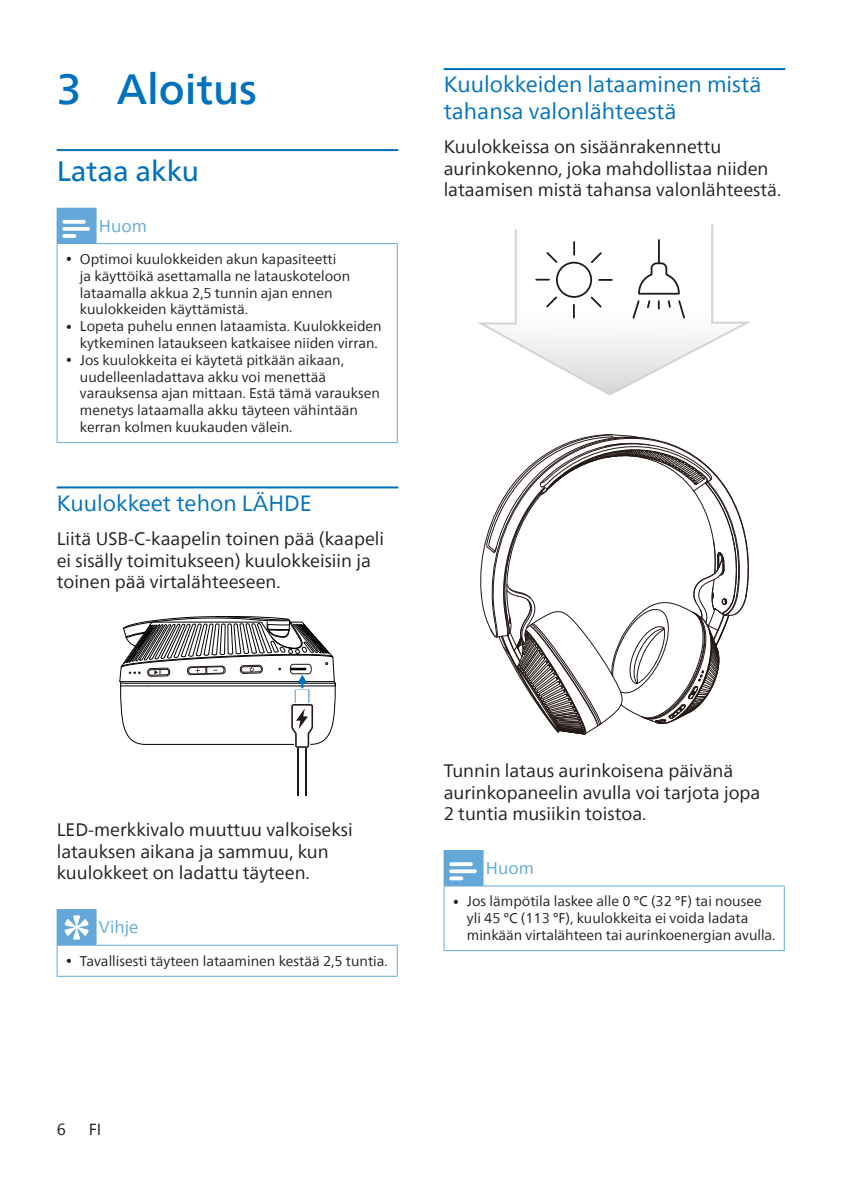
<style>
.page{position:relative;width:842px;height:1191px;background:#fff}
.page>*{position:absolute;margin:0;border:0;box-sizing:border-box;transform-origin:0 0}
.t1{font:500 42px "Neue Frutiger World";color:#0071bd}
.Heading_2{font:28px "Neue Frutiger World";color:#0071bd}
.Heading_3{font:22px/26.4px "Neue Frutiger World";color:#0071bd}
.Body_Text{font:18px/21.6px "Neue Frutiger World";color:#231f20}
.Danger_style{font:17px "Neue Frutiger World";color:#63a8d8}
.t2{font:16px "Neue Frutiger World";color:#231f20}
.t3{font:14px/16.8px "Neue Frutiger World";color:#231f20}
</style>
<div class="page">
<hr style="left:57px;top:149px;width:341px;height:2px;background:#0071bd">
<hr style="left:57px;top:486px;width:341px;height:2px;background:#0071bd">
<div style="left:57px;top:208px;width:39px;height:35px;background:#63a8d8"></div>
<hr style="left:397px;top:244px;width:1px;height:198px;background:#63a8d8">
<hr style="left:57px;top:208px;width:40px;height:1px;background:#63a8d8">
<hr style="left:96px;top:209px;width:1px;height:34px;background:#63a8d8">
<hr style="left:57px;top:243px;width:39px;height:1px;background:#63a8d8">
<hr style="left:96px;top:243px;width:302px;height:1px;background:#63a8d8">
<hr style="left:57px;top:243px;width:1px;height:199px;background:#63a8d8">
<hr style="left:57px;top:442px;width:39px;height:1px;background:#63a8d8">
<hr style="left:96px;top:442px;width:302px;height:1px;background:#63a8d8">
<svg style="left:62px;top:220px;width:28px;height:18px"></svg>
<hr style="left:298px;top:747px;width:1px;height:48px;background:#231815">
<hr style="left:305px;top:747px;width:2px;height:48px;background:#231815">
<svg style="left:119px;top:616px;width:217px;height:133px"></svg>
<div style="left:57px;top:909px;width:39px;height:36px;background:#63a8d8"></div>
<hr style="left:397px;top:945px;width:1px;height:30px;background:#63a8d8">
<hr style="left:57px;top:909px;width:40px;height:1px;background:#63a8d8">
<hr style="left:96px;top:910px;width:1px;height:34px;background:#63a8d8">
<hr style="left:96px;top:944px;width:302px;height:1px;background:#63a8d8">
<hr style="left:57px;top:945px;width:1px;height:30px;background:#63a8d8">
<hr style="left:57px;top:975px;width:39px;height:1px;background:#63a8d8">
<hr style="left:96px;top:975px;width:302px;height:1px;background:#63a8d8">
<svg style="left:65px;top:915px;width:23px;height:24px"></svg>
<hr style="left:444px;top:68px;width:341px;height:2px;background:#0071bd">
<svg style="left:478px;top:224px;width:273px;height:171px"></svg>
<svg style="left:480px;top:434px;width:269px;height:300px"></svg>
<div style="left:556px;top:262px;width:36px;height:36px;border:2px solid #221815;border-radius:50%"></div>
<svg style="left:573px;top:242px;width:2px;height:13px"></svg>
<svg style="left:545px;top:250px;width:14px;height:14px"></svg>
<svg style="left:536px;top:279px;width:13px;height:1px"></svg>
<svg style="left:544px;top:295px;width:15px;height:14px"></svg>
<svg style="left:573px;top:305px;width:2px;height:12px"></svg>
<svg style="left:589px;top:295px;width:14px;height:14px"></svg>
<svg style="left:599px;top:279px;width:13px;height:2px"></svg>
<svg style="left:589px;top:250px;width:14px;height:15px"></svg>
<hr style="left:658px;top:240px;width:2px;height:23px;background:#221815">
<svg style="left:631px;top:261px;width:55px;height:59px"></svg>
<div style="left:444px;top:850px;width:39px;height:36px;background:#63a8d8"></div>
<hr style="left:784px;top:886px;width:1px;height:64px;background:#63a8d8">
<hr style="left:483px;top:885px;width:301px;height:1px;background:#63a8d8">
<hr style="left:444px;top:886px;width:1px;height:64px;background:#63a8d8">
<hr style="left:444px;top:950px;width:39px;height:1px;background:#63a8d8">
<hr style="left:483px;top:950px;width:301px;height:1px;background:#63a8d8">
<svg style="left:449px;top:862px;width:28px;height:18px"></svg>
<p class="t1" style="left:57px;top:54px;width:202px">3 Aloitus</p>
<p class="Heading_2" style="left:57px;top:149px;width:144px">Lataa akku</p>
<p class="Danger_style" style="left:99px;top:212px;width:49px">Huom</p>
<p class="t3" style="left:80px;top:251px;width:272px">Optimoi kuulokkeiden akun kapasiteetti ja käyttöikä asettamalla ne latauskoteloon lataamalla akkua 2,5 tunnin ajan ennen kuulokkeiden käyttämistä.</p>
<p class="t3" style="left:80px;top:318px;width:303px">Lopeta puhelu ennen lataamista. Kuulokkeiden kytkeminen lataukseen katkaisee niiden virran.</p>
<p class="t3" style="left:80px;top:352px;width:301px">Jos kuulokkeita ei käytetä pitkään aikaan, uudelleenladattava akku voi menettää varauksensa ajan mittaan. Estä tämä varauksen menetys lataamalla akku täyteen vähintään kerran kolmen kuukauden välein.</p>
<p class="Heading_3" style="left:57px;top:490px;width:257px">Kuulokkeet tehon LÄHDE</p>
<p class="Body_Text" style="left:57px;top:528px;width:329px">Liitä USB-C-kaapelin toinen pää (kaapeli ei sisälly toimitukseen) kuulokkeisiin ja toinen pää virtalähteeseen.</p>
<p class="Heading_3" style="left:444px;top:72px;width:319px">Kuulokkeiden lataaminen mistä tahansa valonlähteestä</p>
<p class="Body_Text" style="left:444px;top:136px;width:339px">Kuulokkeissa on sisäänrakennettu aurinkokenno, joka mahdollistaa niiden lataamisen mistä tahansa valonlähteestä.</p>
<p class="Body_Text" style="left:57px;top:819px;width:298px">LED-merkkivalo muuttuu valkoiseksi latauksen aikana ja sammuu, kun kuulokkeet on ladattu täyteen.</p>
<p class="Danger_style" style="left:99px;top:914px;width:41px">Vihje</p>
<p class="t3" style="left:80px;top:952px;width:309px">Tavallisesti täyteen lataaminen kestää 2,5 tuntia.</p>
<p class="Body_Text" style="left:444px;top:760px;width:318px">Tunnin lataus aurinkoisena päivänä aurinkopaneelin avulla voi tarjota jopa<br>2 tuntia musiikin toistoa.</p>
<p class="Danger_style" style="left:486px;top:855px;width:49px">Huom</p>
<p class="t3" style="left:467px;top:893px;width:310px">Jos lämpötila laskee alle 0 °C (32 °F) tai nousee yli 45 °C (113 °F), kuulokkeita ei voida ladata minkään virtalähteen tai aurinkoenergian avulla.</p>
<p class="t2" style="left:57px;top:1117px;width:11px">6</p>
<p class="t2" style="left:89px;top:1117px;width:14px">FI</p>
</div>
